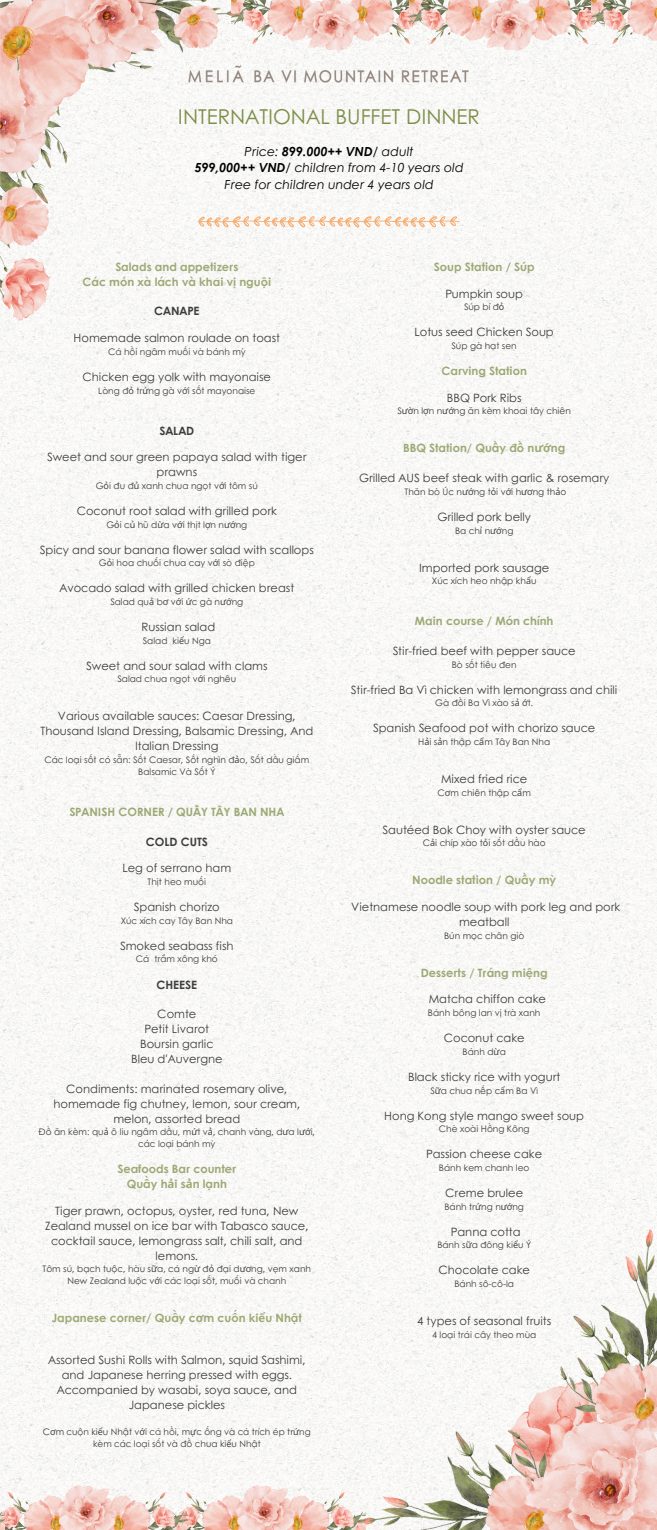
<style>
.page{position:relative;width:657px;height:1530px;background:#fff}
.page>*{position:absolute;margin:0;border:0;box-sizing:border-box;transform-origin:0 0}
.t1{font:20.5px "Century Gothic";color:#7e8f4a}
.t2{font:italic 12.5px/16.8px "Century Gothic";color:#000;text-align:center}
.t3{font:11.5px/15px "Century Gothic";color:#000;text-align:center}
.t4{font:700 11.5px/15px "Century Gothic";color:#7e8f4a;text-align:center}
.t5{font:700 11.5px "Century Gothic";color:#000}
.t6{font:9px/12px "Century Gothic";color:#000;text-align:center}
.s1{font-weight:700}
.s2{font-family:"Noto Sans"}
</style>
<div class="page">
<div style="left:0;top:1px;width:656px;height:1485px;background:#f8f8f6"></div>
<img style="left:240px;top:66px;width:228px;height:17px">
<svg style="left:240px;top:216px;width:219px;height:11px"></svg>
<img style="left:1px;top:0;width:239px;height:321px">
<img style="left:357px;top:1230px;width:299px;height:300px">
<img style="left:231px;top:0;width:178px;height:51px">
<img style="left:409px;top:0;width:182px;height:51px">
<img style="left:591px;top:0;width:65px;height:51px">
<img style="left:187px;top:1486px;width:178px;height:44px">
<img style="left:4px;top:1486px;width:183px;height:44px">
<img style="left:0;top:1486px;width:4px;height:44px">
<p class="t1" style="left:178px;top:101px;width:303px">INTERNATIONAL BUFFET DINNER</p>
<p class="t2" style="left:194px;top:142px;width:270px">Price: <span class="s1">899.000++ VND</span>/ adult<br><span class="s1">599,000++ VND</span>/ children from 4-10 years old<br>Free for children under 4 years old</p>
<p class="t4" style="left:82px;top:259px;width:190px">Salads and appetizers<br>Các món xà lách và khai v ngu i</p>
<p class="t5" style="left:154px;top:302px;width:47px">CANAPE</p>
<p class="t3" style="left:74px;top:330px;width:208px">Homemade salmon roulade on toast</p>
<p class="t6" style="left:108px;top:345px;width:23px">Cá h</p>
<p class="t6" style="left:135px;top:345px;width:49px">i ngâm mu</p>
<p class="t6" style="left:188px;top:345px;width:59px">i và bánh mỳ</p>
<p class="t3" style="left:82px;top:369px;width:190px">Chicken egg yolk with mayonaise</p>
<p class="t6" style="left:98px;top:384px;width:159px">Lòng đ<span class="s2">ỏ</span> tr<span class="s2">ứ</span>ng gà v<span class="s2">ớ</span>i s t mayonaise</p>
<p class="t5" style="left:159px;top:422px;width:36px">SALAD</p>
<p class="t3" style="left:47px;top:449px;width:261px">Sweet and sour green papaya salad with tiger prawns</p>
<p class="t6" style="left:96px;top:479px;width:163px">G<span class="s2">ỏ</span>i đu đ<span class="s2">ủ</span> xanh chua ng t v<span class="s2">ớ</span>i tôm sú</p>
<p class="t3" style="left:77px;top:503px;width:202px">Coconut root salad with grilled pork</p>
<p class="t6" style="left:106px;top:518px;width:142px">G<span class="s2">ỏ</span>i c<span class="s2">ủ</span> hũ d<span class="s2">ừ</span>a v<span class="s2">ớ</span>i th t l<span class="s2">ợ</span>n n<span class="s2">ướ</span>ng</p>
<p class="t3" style="left:40px;top:541px;width:275px">Spicy and sour banana flower salad with scallops</p>
<p class="t6" style="left:99px;top:557px;width:56px">G<span class="s2">ỏ</span>i hoa chu</p>
<p class="t6" style="left:159px;top:557px;width:97px">i chua cay v<span class="s2">ớ</span>i sò đi p</p>
<p class="t3" style="left:59px;top:580px;width:236px">Avocado salad with grilled chicken breast</p>
<p class="t6" style="left:110px;top:595px;width:134px">Salad qu<span class="s2">ả</span> b<span class="s2">ơ</span> v<span class="s2">ớ</span>i <span class="s2">ứ</span>c gà n<span class="s2">ướ</span>ng</p>
<p class="t3" style="left:141px;top:619px;width:75px">Russian salad</p>
<p class="t6" style="left:143px;top:634px;width:69px">Salad ki<span class="s2">ể</span>u Nga</p>
<p class="t3" style="left:86px;top:658px;width:183px">Sweet and sour salad with clams</p>
<p class="t6" style="left:117px;top:673px;width:120px">Salad chua ng t v<span class="s2">ớ</span>i nghêu</p>
<p class="t3" style="left:40px;top:708px;width:274px">Various available sauces: Caesar Dressing,<br>Thousand Island Dressing, Balsamic Dressing, And<br>Italian Dressing</p>
<p class="t6" style="left:44px;top:753px;width:266px">Cáclo is tcós n:S tCaesar,S tnghìnđ<span class="s2">ả</span>o,S td ugi m<br>Balsamic Và S t Ý</p>
<p class="t4" style="left:69px;top:804px;width:216px">SPANISH CORNER / QU Y TÂY BAN NHA</p>
<p class="t5" style="left:146px;top:833px;width:63px">COLD CUTS</p>
<p class="t3" style="left:122px;top:860px;width:110px">Leg of serrano ham</p>
<p class="t6" style="left:147px;top:875px;width:60px">Tht heo mu i</p>
<p class="t3" style="left:134px;top:899px;width:87px">Spanish chorizo</p>
<p class="t6" style="left:121px;top:914px;width:114px">Xúc xích cay Tây Ban Nha</p>
<p class="t3" style="left:120px;top:938px;width:115px">Smoked seabass fish</p>
<p class="t6" style="left:136px;top:953px;width:83px">Cá tr m xông khó</p>
<p class="t5" style="left:156px;top:976px;width:42px">CHEESE</p>
<p class="t3" style="left:131px;top:1006px;width:93px">Comte<br>Petit Livarot<br>Boursin garlic<br>Bleu d'Auvergne</p>
<p class="t3" style="left:53px;top:1081px;width:248px">Condiments: marinated rosemary olive, homemade fig chutney, lemon, sour cream, melon, assorted bread</p>
<p class="t6" style="left:39px;top:1126px;width:278px">Đ ăn kèm: qu<span class="s2">ả</span> ô liu ngâm d u, m<span class="s2">ứ</span>t v<span class="s2">ả</span>, chanh vàng, d<span class="s2">ư</span>a l<span class="s2">ướ</span>i, các lo i bánh mỳ</p>
<p class="t4" style="left:117px;top:1161px;width:120px">Seafoods Bar counter<br>Qu y h<span class="s2">ả</span>i s<span class="s2">ả</span>n l nh</p>
<p class="t3" style="left:45px;top:1203px;width:265px">Tiger prawn, octopus, oyster, red tuna, New Zealand mussel on ice bar with Tabasco sauce, cocktail sauce, lemongrass salt, chili salt, and lemons.</p>
<p class="t6" style="left:43px;top:1263px;width:270px">Tôm sú, b ch tu c, hàu s<span class="s2">ữ</span>a, cá ng<span class="s2">ừ</span> đ<span class="s2">ỏ</span> đ i d<span class="s2">ươ</span>ng, v m xanh<br>New Zealand lu c v<span class="s2">ớ</span>i các lo i s t, mu i và chanh</p>
<p class="t4" style="left:52px;top:1310px;width:251px">Japanese corner/ Qu y c<span class="s2">ơ</span>m cu n ki<span class="s2">ể</span>u Nh t</p>
<p class="t3" style="left:48px;top:1352px;width:259px">Assorted Sushi Rolls with Salmon, squid Sashimi, and Japanese herring pressed with eggs.<br>Accompanied by wasabi, soya sauce, and Japanese pickles</p>
<p class="t6" style="left:43px;top:1426px;width:269px">C<span class="s2">ơ</span>m cu n ki<span class="s2">ể</span>u Nh t v<span class="s2">ớ</span>i cá h i, m<span class="s2">ự</span>c ng và cá trích ép tr<span class="s2">ứ</span>ng kèm các lo i s t và đ chua ki<span class="s2">ể</span>u Nh t</p>
<p class="t4" style="left:433px;top:259px;width:102px">Soup Station / Súp</p>
<p class="t3" style="left:445px;top:285px;width:79px">Pumpkin soup</p>
<p class="t6" style="left:464px;top:301px;width:42px">Súp bí đ<span class="s2">ỏ</span></p>
<p class="t3" style="left:414px;top:324px;width:141px">Lotus seed Chicken Soup</p>
<p class="t6" style="left:451px;top:339px;width:40px">Súp gà h</p>
<p class="t6" style="left:496px;top:339px;width:22px">t sen</p>
<p class="t4" style="left:441px;top:363px;width:87px">Carving Station</p>
<p class="t3" style="left:446px;top:390px;width:76px">BBQ Pork Ribs</p>
<p class="t6" style="left:397px;top:405px;width:175px">S<span class="s2">ườ</span>n l<span class="s2">ợ</span>n n<span class="s2">ướ</span>ng ăn kèm khoai tây chiên</p>
<p class="t4" style="left:403px;top:440px;width:90px">BBQ Station/ Qu</p>
<p class="t4" style="left:499px;top:440px;width:67px">y đ n<span class="s2">ướ</span>ng</p>
<p class="t3" style="left:359px;top:470px;width:251px">Grilled AUS beef steak with garlic &amp; rosemary</p>
<p class="t6" style="left:404px;top:485px;width:163px">Thăn bò Úc n<span class="s2">ướ</span>ng t<span class="s2">ỏ</span>i v<span class="s2">ớ</span>i h<span class="s2">ươ</span>ng th<span class="s2">ả</span>o</p>
<p class="t3" style="left:437px;top:509px;width:95px">Grilled pork belly</p>
<p class="t6" style="left:455px;top:524px;width:60px">Ba ch<span class="s2">ỉ</span> n<span class="s2">ướ</span>ng</p>
<p class="t3" style="left:419px;top:559px;width:131px">Imported pork sausage</p>
<p class="t6" style="left:431px;top:575px;width:71px">Xúc xích heo nh</p>
<p class="t6" style="left:507px;top:575px;width:31px">p kh<span class="s2">ẩ</span>u</p>
<p class="t4" style="left:415px;top:613px;width:140px">Main course / Món chính</p>
<p class="t3" style="left:392px;top:643px;width:184px">Stir-fried beef with pepper sauce</p>
<p class="t6" style="left:451px;top:658px;width:66px">Bò s t tiêu đen</p>
<p class="t3" style="left:351px;top:681px;width:268px">Stir-fried Ba Vì chicken with lemongrass and chili</p>
<p class="t6" style="left:435px;top:697px;width:99px">Gà đ i Ba Vì xào s<span class="s2">ả ớ</span>t.</p>
<p class="t3" style="left:373px;top:720px;width:223px">Spanish Seafood pot with chorizo sauce</p>
<p class="t6" style="left:418px;top:735px;width:133px">H<span class="s2">ả</span>i s<span class="s2">ả</span>n th p c<span class="s2">ẩ</span>m Tây Ban Nha</p>
<p class="t3" style="left:441px;top:771px;width:88px">Mixed fried rice</p>
<p class="t6" style="left:437px;top:786px;width:95px">C<span class="s2">ơ</span>m chiên th p c<span class="s2">ẩ</span>m</p>
<p class="t3" style="left:382px;top:821px;width:204px">Sautéed Bok Choy with oyster sauce</p>
<p class="t6" style="left:422px;top:837px;width:124px">C<span class="s2">ả</span>i chíp xào t<span class="s2">ỏ</span>i s t d u hào</p>
<p class="t4" style="left:412px;top:872px;width:145px">Noodle station / Qu y mỳ</p>
<p class="t3" style="left:351px;top:899px;width:270px">Vietnamese noodle soup with pork leg and pork meatball</p>
<p class="t6" style="left:444px;top:929px;width:82px">Bún m c chân giò</p>
<p class="t4" style="left:420px;top:964px;width:128px">Desserts / Tráng mi ng</p>
<p class="t3" style="left:428px;top:991px;width:119px">Matcha chiffon cake</p>
<p class="t6" style="left:427px;top:1006px;width:114px">Bánh bông lan v trà xanh</p>
<p class="t3" style="left:443px;top:1030px;width:82px">Coconut cake</p>
<p class="t6" style="left:462px;top:1045px;width:45px">Bánh d<span class="s2">ừ</span>a</p>
<p class="t3" style="left:408px;top:1069px;width:154px">Black sticky rice with yogurt</p>
<p class="t6" style="left:430px;top:1084px;width:109px">S<span class="s2">ữ</span>a chua n p c<span class="s2">ẩ</span>m Ba Vì</p>
<p class="t3" style="left:384px;top:1107px;width:201px">Hong Kong style mango sweet soup</p>
<p class="t6" style="left:438px;top:1123px;width:92px">Chè xoài H ng Kông</p>
<p class="t3" style="left:426px;top:1146px;width:117px">Passion cheese cake</p>
<p class="t6" style="left:438px;top:1161px;width:92px">Bánh kem chanh leo</p>
<p class="t3" style="left:445px;top:1185px;width:79px">Creme brulee</p>
<p class="t6" style="left:444px;top:1200px;width:81px">Bánh tr<span class="s2">ứ</span>ng n<span class="s2">ướ</span>ng</p>
<p class="t3" style="left:450px;top:1224px;width:71px">Panna cotta</p>
<p class="t6" style="left:437px;top:1239px;width:95px">Bánh s<span class="s2">ữ</span>a đông ki<span class="s2">ể</span>u Ý</p>
<p class="t3" style="left:438px;top:1262px;width:93px">Chocolate cake</p>
<p class="t6" style="left:454px;top:1277px;width:61px">Bánh sô-cô-la</p>
<p class="t3" style="left:417px;top:1313px;width:136px">4 types of seasonal fruits</p>
<p class="t6" style="left:432px;top:1328px;width:106px">4 lo i trái cây theo mùa</p>
<p class="t6" style="left:480px;top:255px;width:22px">ố</p>
</div>
